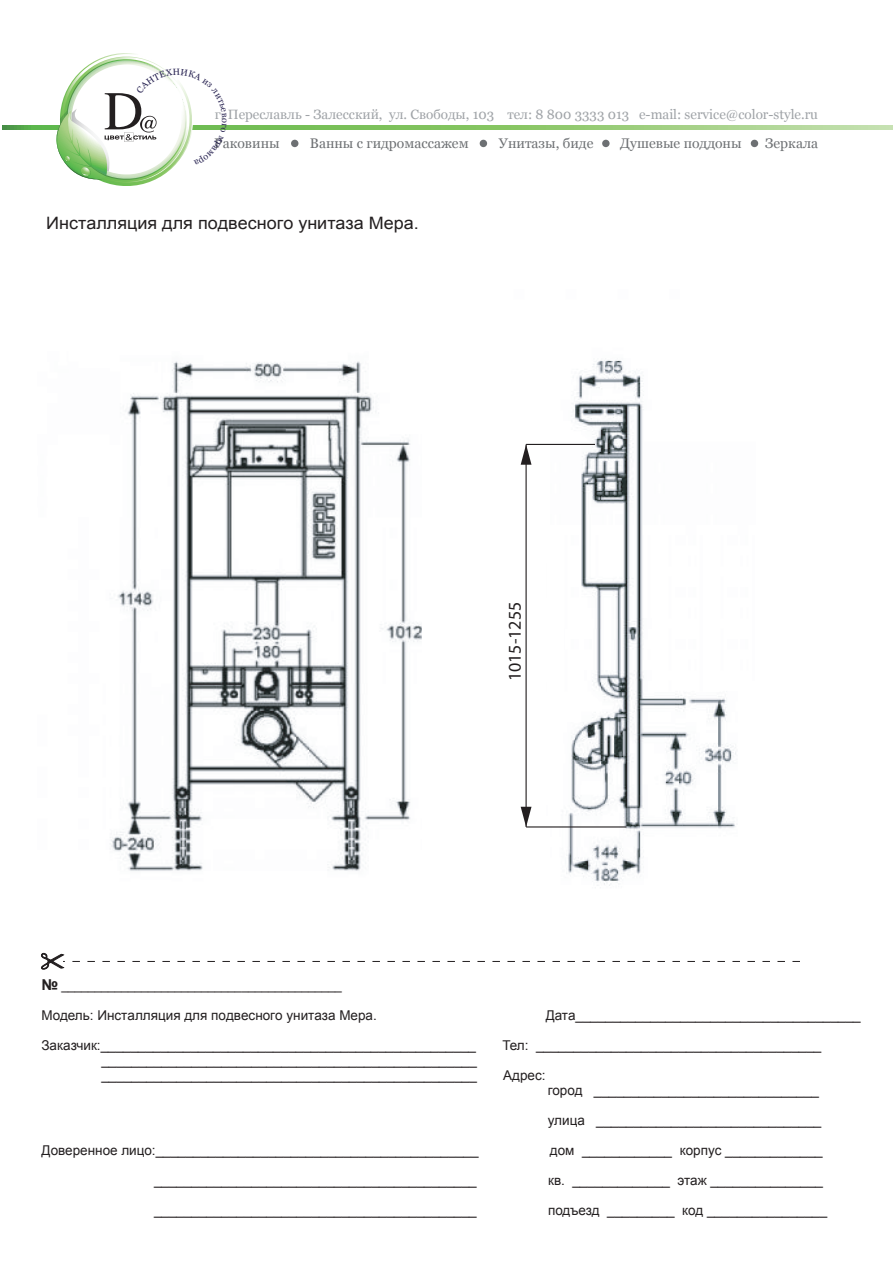
<style>
.page{position:relative;width:893px;height:1263px;background:#fff}
.page>*{position:absolute;margin:0;border:0;box-sizing:border-box;transform-origin:0 0}
.t1{font:18px "Myriad Pro";color:#231f20}
.t2{font:17.1px "Arial";color:#231f20;scale:1.05 1}
.t3{font:13.95px "Georgia";color:#6d7073}
.t4{font:13.5px/15px "Arial";color:#231f20}
.t5{font:13.5px "Georgia";color:#9fa3a7}
.t6{font:13.5px "Arial";letter-spacing:-.02em;color:#231f20}
.t7{font:12px "Arial";color:#231f20}
.s1{font-weight:700;font-size:15px}
</style>
<div class="page">
<svg style="left:41px;top:953px;width:759px;height:16px"></svg>
<svg style="left:3px;top:125px;width:890px;height:5px;background:#90c973"></svg>
<div style="left:291px;top:140px;width:7px;height:7px;background:#6d7073;border-radius:50%"></div>
<div style="left:480px;top:140px;width:7px;height:7px;background:#6d7073;border-radius:50%"></div>
<div style="left:602px;top:140px;width:8px;height:7px;background:#6d7073;border-radius:50%"></div>
<div style="left:751px;top:140px;width:7px;height:7px;background:#6d7073;border-radius:50%"></div>
<img style="left:111px;top:361px;width:311px;height:510px">
<img style="left:529px;top:360px;width:207px;height:526px">
<hr style="left:526px;top:444px;width:69px;height:1px;background:#231f20">
<hr style="left:525px;top:444px;width:2px;height:383px;background:#231f20">
<hr style="left:526px;top:826px;width:100px;height:1px;background:#231f20">
<svg style="left:521px;top:444px;width:10px;height:21px"></svg>
<svg style="left:521px;top:807px;width:10px;height:20px"></svg>
<svg style="left:47px;top:53px;width:180px;height:133px"></svg>
<p class="t5" style="left:215px;top:106px;width:604px">г. Переславль - Залесский, ул. Свободы, 103 тел: 8 800 3333 013 e-mail: service@color-style.ru</p>
<p class="t3" style="left:214px;top:135px;width:67px">Раковины</p>
<p class="t3" style="left:310px;top:135px;width:160px">Ванны с гидромассажем</p>
<p class="t3" style="left:499px;top:135px;width:96px">Унитазы, биде</p>
<p class="t3" style="left:620px;top:135px;width:123px">Душевые поддоны</p>
<p class="t3" style="left:765px;top:135px;width:55px">Зеркала</p>
<p class="t2" style="left:46px;top:212px;width:356px">Инсталляция для подвесного унитаза Мера.</p>
<h1 class="t1" style="left:504px;top:681px;width:81px;rotate:-90deg">1015-1255</h1>
<p class="t7" style="left:41px;top:978px;width:302px"><span class="s1">№</span> __________________________________________</p>
<p class="t4" style="left:41px;top:1008px;width:337px">Модель: Инсталляция для подвесного унитаза Мера.</p>
<p class="t4" style="left:546px;top:1008px;width:316px">Дата______________________________________</p>
<p class="t4" style="left:41px;top:1038px;width:436px">Заказчик:__________________________________________________</p>
<p class="t4" style="left:502px;top:1038px;width:320px">Тел: ______________________________________</p>
<p class="t4" style="left:101px;top:1053px;width:377px">__________________________________________________ __________________________________________________</p>
<p class="t4" style="left:503px;top:1068px;width:44px">Адрес:</p>
<p class="t4" style="left:548px;top:1083px;width:273px">город ______________________________</p>
<p class="t4" style="left:548px;top:1113px;width:275px">улица ______________________________</p>
<p class="t4" style="left:41px;top:1143px;width:439px">Доверенное лицо:___________________________________________</p>
<p class="t4" style="left:550px;top:1143px;width:274px">дом ____________ корпус _____________</p>
<p class="t4" style="left:154px;top:1173px;width:324px">___________________________________________</p>
<p class="t4" style="left:548px;top:1173px;width:276px">кв. _____________ этаж _______________</p>
<p class="t4" style="left:154px;top:1203px;width:324px">___________________________________________</p>
<p class="t6" style="left:548px;top:1201px;width:281px">подъезд _________ код ________________</p>
</div>
